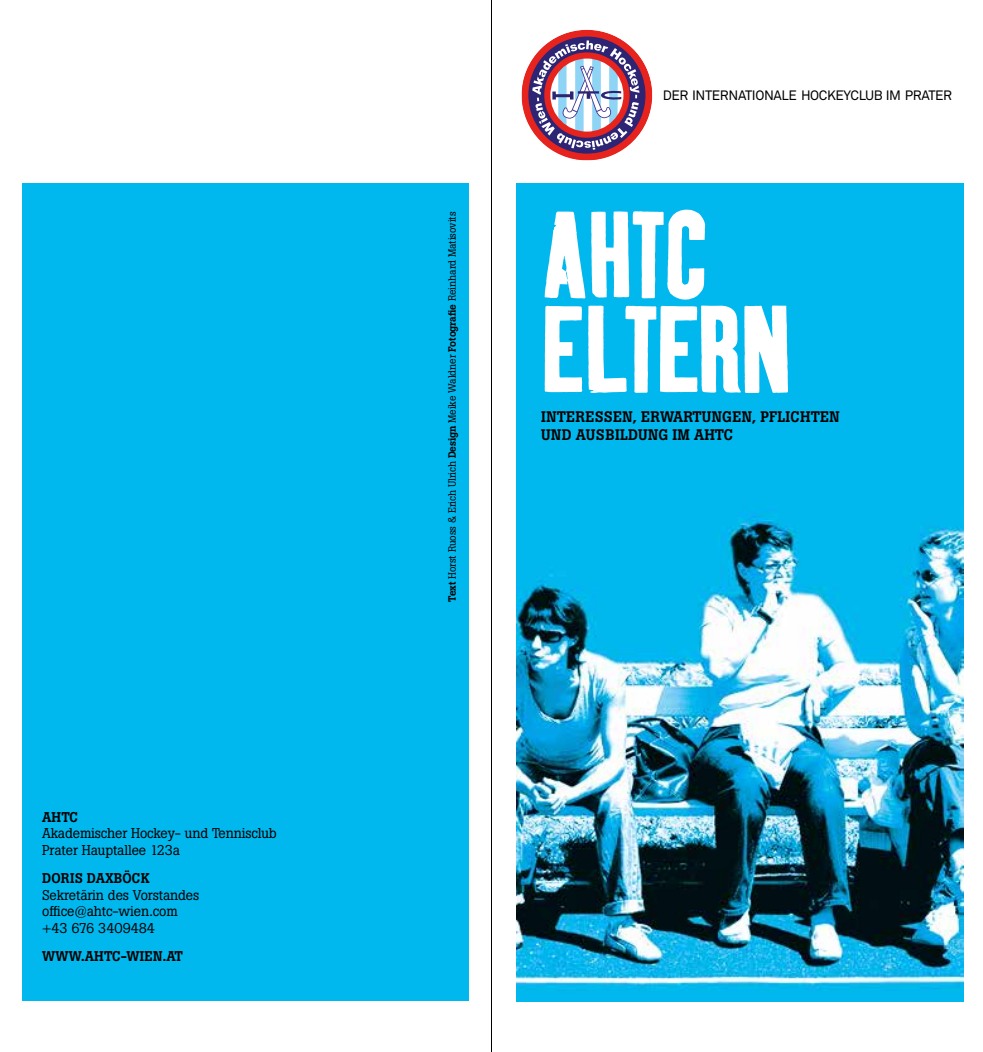
<style>
.page{position:relative;width:983px;height:1052px;background:#fff}
.page>*{position:absolute;margin:0;border:0;box-sizing:border-box;transform-origin:0 0}
.t1{font:119px/94.5px "Kipp No 1";letter-spacing:-.03em;color:#fff}
.t2{font:500 15.22px/18px "Boton";letter-spacing:.01em;color:#000}
.t3{font:14px/16.6px "Boton";letter-spacing:-.01em;color:#000}
.t4{font:500 14px "Boton";letter-spacing:.01em;color:#000}
.t5{font:13.47px "Akkurat";letter-spacing:-.03em;color:#000}
.t6{font:10.5px "Boton";letter-spacing:-.01em;color:#000}
.s1{font-weight:500}
</style>
<div class="page">
<img style="left:516px;top:184px;width:446px;height:817px">
<svg style="left:521px;top:30px;width:131px;height:130px"></svg>
<div style="left:22px;top:184px;width:447px;height:817px;background:#00b8ee"></div>
<hr style="left:491px;top:0;width:1px;height:1052px;background:#000">
<p class="t4" style="left:42px;top:808px;width:37px">AHTC</p>
<p class="t3" style="left:42px;top:825px;width:236px">Akademischer Hockey- und Tennisclub<br>Prater Hauptallee 123a</p>
<p class="t4" style="left:42px;top:870px;width:109px">DORIS DAXBÖCK</p>
<p class="t3" style="left:42px;top:886px;width:158px">Sekretärin des Vorstandes office@ahtc-wien.com +43 676 3409484</p>
<p class="t4" style="left:42px;top:947px;width:142px">WWW.AHTC-WIEN.AT</p>
<p class="t6" style="left:445px;top:602px;width:391px;rotate:-90deg"><span class="s1">Text</span> Horst Ruoss &amp; Erich Ulrich <span class="s1">Design</span> Meike Waldner <span class="s1">Fotografie</span> Reinhard Matisovits</p>
<p class="t5" style="left:662px;top:87px;width:291px">DER INTERNATIONALE HOCKEYCLUB IM PRATER</p>
<h1 class="t1" style="left:541px;top:205px;width:252px">AHTC<br>ELTERN</h1>
<p class="t2" style="left:541px;top:407px;width:300px">INTERESSEN, ERWARTUNGEN, PFLICHTEN<br>UND AUSBILDUNG IM AHTC</p>
</div>
